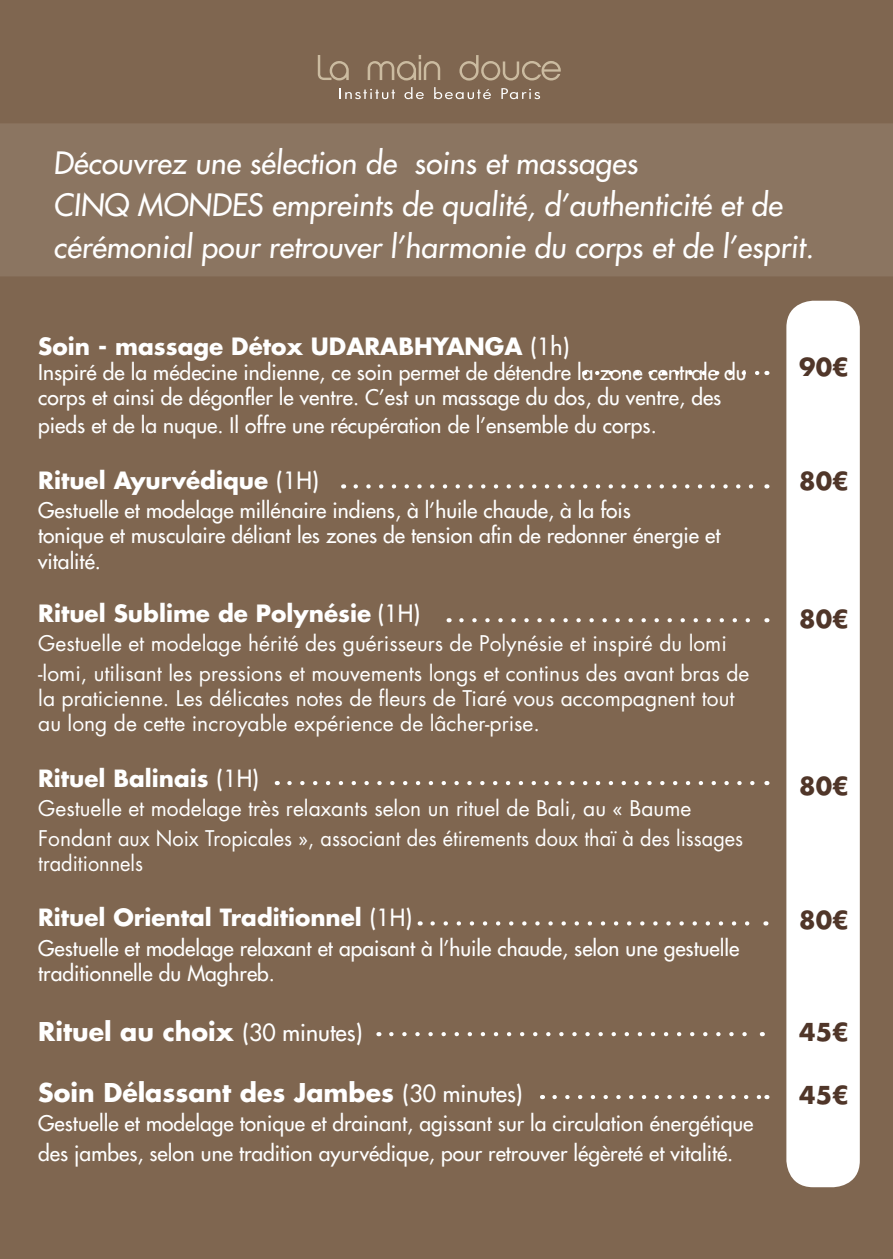
<style>
.page{position:relative;width:893px;height:1259px;background:#7f6650}
.page>*{position:absolute;margin:0;border:0;box-sizing:border-box;transform-origin:0 0}
.t1{font:500 30px/42px "Futura Std";color:#fff}
.t2{font:700 25.2px "Futura Std";color:#fff}
.t3{font:700 24px "Futura Std";color:#503629}
.t4{font:700 23.1px "Futura Std";color:#fff}
.t5{font:500 21px/25.2px "Futura Std";color:#fff}
.t6{font:21px/29.4px "Futura Std";color:#fff}
.t7{font:21px "Futura Std";color:#fff;scale:.95 1}
.s1{font-weight:500}
.s2{font-weight:500;font-size:23.1px}
</style>
<div class="page">
<div style="left:786px;top:301px;width:74px;height:886px;background:#fff;border-radius:27px"></div>
<svg style="left:597px;top:371px;width:163px;height:4px"></svg>
<svg style="left:356px;top:484px;width:398px;height:4px"></svg>
<svg style="left:461px;top:618px;width:289px;height:4px"></svg>
<svg style="left:289px;top:781px;width:466px;height:4px"></svg>
<svg style="left:432px;top:921px;width:318px;height:4px"></svg>
<svg style="left:554px;top:1095px;width:206px;height:4px"></svg>
<svg style="left:317px;top:55px;width:244px;height:45px"></svg>
<div style="left:0;top:124px;width:893px;height:152px;background:#8b7561"></div>
<svg style="left:391px;top:1032px;width:356px;height:4px"></svg>
<h1 class="t1" style="left:54px;top:142px;width:765px">Découvrez une sélection de soins et massages<br>CINQ MONDES empreints de qualité, d’authenticité et de cérémonial pour retrouver l’harmonie du corps et de l’esprit.</h1>
<p class="t4" style="left:38px;top:331px;width:533px">Soin - massage Détox UDARABHYANGA <span class="s1">(1h)</span></p>
<p class="t5" style="left:38px;top:360px;width:710px">Inspiré de la médecine indienne, ce soin permet de détendre la zone centrale du corps et ainsi de dégonfler le ventre. C’est un massage du dos, du ventre, des</p>
<p class="t5" style="left:38px;top:413px;width:620px">pieds et de la nuque. Il offre une récupération de l’ensemble du corps.</p>
<p class="t4" style="left:38px;top:465px;width:282px">Rituel Ayurvédique <span class="s1">(1H)</span></p>
<p class="t5" style="left:38px;top:498px;width:684px">Gestuelle et modelage millénaire indiens, à l’huile chaude, à la fois<br>tonique et musculaire déliant les zones de tension afin de redonner énergie et vitalité.</p>
<p class="t4" style="left:38px;top:598px;width:383px">Rituel Sublime de Polynésie <span class="s1">(1H)</span></p>
<p class="t6" style="left:38px;top:629px;width:713px">Gestuelle et modelage hérité des guérisseurs de Polynésie et inspiré du lomi -lomi, utilisant les pressions et mouvements longs et continus des avant bras de</p>
<p class="t6" style="left:38px;top:686px;width:698px;line-height:25.2px">la praticienne. Les délicates notes de fleurs de Tiaré vous accompagnent tout au long de cette incroyable expérience de lâcher-prise.</p>
<p class="t4" style="left:38px;top:762px;width:222px">Rituel Balinais <span class="s1">(1H)</span></p>
<p class="t6" style="left:38px;top:794px;width:706px">Gestuelle et modelage très relaxants selon un rituel de Bali, au « Baume<br>Fondant aux Noix Tropicales », associant des étirements doux thaï à des lissages</p>
<p class="t7" style="left:38px;top:849px;width:112px">traditionnels</p>
<p class="t4" style="left:38px;top:902px;width:376px">Rituel Oriental Traditionnel <span class="s1">(1H)</span></p>
<p class="t5" style="left:38px;top:935px;width:702px">Gestuelle et modelage relaxant et apaisant à l’huile chaude, selon une gestuelle traditionnelle du Maghreb.</p>
<p class="t2" style="left:38px;top:1015px;width:326px">Rituel au choix <span class="s2">(30 minutes)</span></p>
<p class="t2" style="left:38px;top:1075px;width:486px">Soin Délassant des Jambes <span class="s2">(30 minutes)</span></p>
<p class="t5" style="left:38px;top:1109px;width:717px;line-height:29.4px">Gestuelle et modelage tonique et drainant, agissant sur la circulation énergétique des jambes, selon une tradition ayurvédique, pour retrouver légèreté et vitalité.</p>
<p class="t3" style="left:799px;top:350px;width:51px">90€</p>
<p class="t3" style="left:799px;top:465px;width:51px">80€</p>
<p class="t3" style="left:799px;top:603px;width:51px">80€</p>
<p class="t3" style="left:799px;top:770px;width:51px">80€</p>
<p class="t3" style="left:799px;top:904px;width:51px">80€</p>
<p class="t3" style="left:799px;top:1016px;width:51px">45€</p>
<p class="t3" style="left:799px;top:1078px;width:51px">45€</p>
</div>
